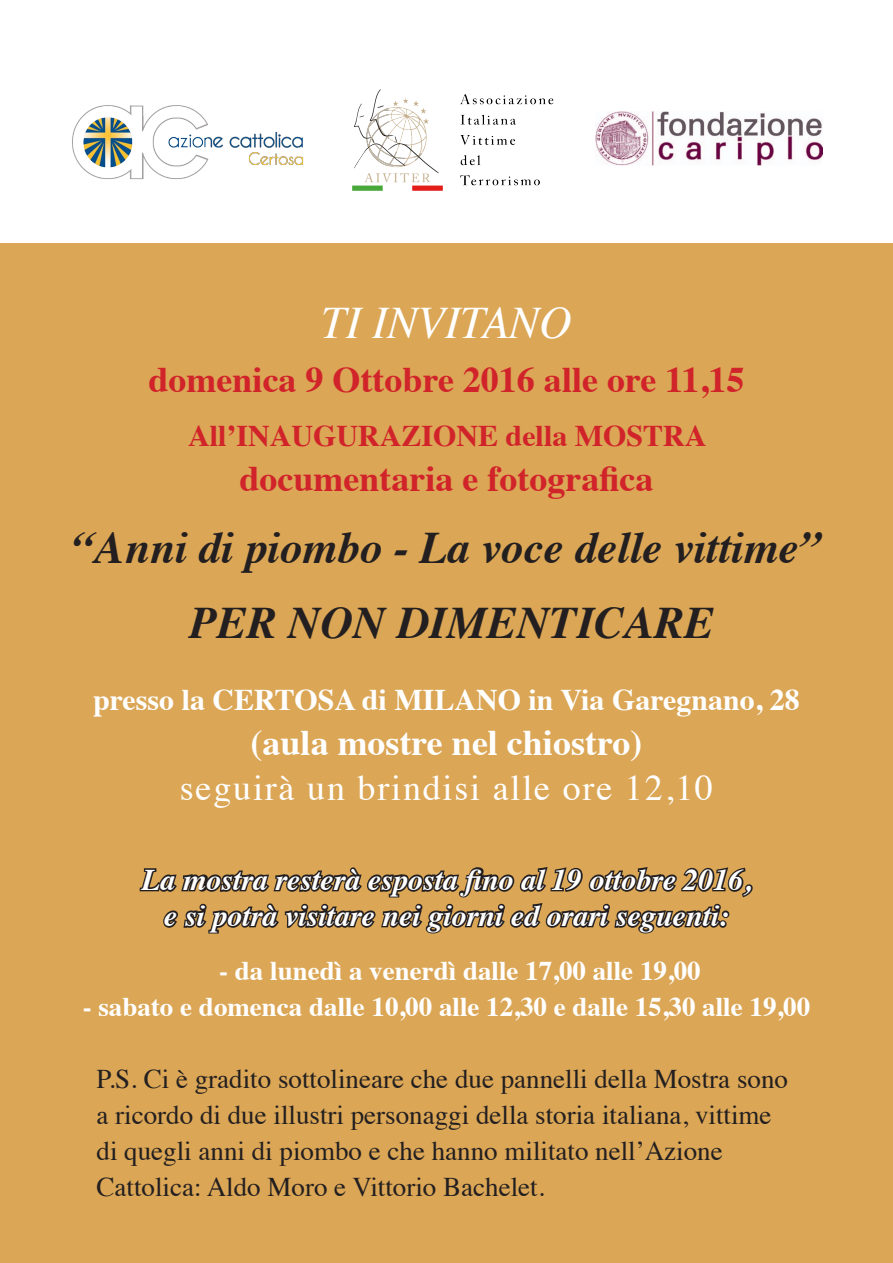
<style>
.page{position:relative;width:893px;height:1263px;background:#fff}
.page>*{position:absolute;margin:0;border:0;box-sizing:border-box;transform-origin:0 0}
.t1{font:italic 700 45px "Times";color:#231f20}
.t2{font:italic 45px "Times";color:#fff}
.t3{font:700 36px "Times";color:#d1232a}
.t4{font:36px "Times";letter-spacing:.05em;color:#fff}
.t5{font:700 36px "Times";color:#fff}
.t6{font:italic 700 30px "Times";color:#fff}
.t7{font:700 30px "Times";color:#fff}
.t8{font:700 30px "Times";color:#d1232a}
.t9{font:27px "Times";color:#231f20}
.t10{font:700 27px "Times";color:#fff}
</style>
<div class="page">
<div style="left:0;top:242px;width:893px;height:1021px;background:#dba655"></div>
<div style="left:0;top:0;width:893px;height:243px;background:#fff"></div>
<svg style="left:139px;top:867px;width:614px;height:67px"></svg>
<img style="left:72px;top:105px;width:232px;height:75px">
<img style="left:352px;top:89px;width:202px;height:102px">
<img style="left:595px;top:112px;width:227px;height:53px">
<p class="t2" style="left:321px;top:283px;width:252px">TI INVITANO</p>
<p class="t3" style="left:149px;top:345px;width:597px">domenica 9 Ottobre 2016 alle ore 11,15</p>
<p class="t8" style="left:188px;top:407px;width:520px">All’INAUGURAZIONE della MOSTRA</p>
<p class="t3" style="left:240px;top:444px;width:415px">documentaria e fotografica</p>
<p class="t1" style="left:72px;top:505px;width:750px">“Anni di piombo - La voce delle vittime”</p>
<p class="t1" style="left:190px;top:580px;width:527px">PER NON DIMENTICARE</p>
<p class="t7" style="left:93px;top:671px;width:708px">presso la CERTOSA di MILANO in Via Garegnano, 28</p>
<p class="t5" style="left:251px;top:708px;width:393px">(aula mostre nel chiostro)</p>
<p class="t4" style="left:180px;top:754px;width:535px">seguirà un brindisi alle ore 12,10</p>
<p class="t6" style="left:142px;top:851px;width:611px">La mostra resterà esposta fino al 19 ottobre 2016,</p>
<p class="t6" style="left:164px;top:887px;width:567px">e si potrà visitare nei giorni ed orari seguenti:</p>
<p class="t10" style="left:219px;top:945px;width:483px">- da lunedì a venerdì dalle 17,00 alle 19,00</p>
<p class="t10" style="left:83px;top:981px;width:729px">- sabato e domenca dalle 10,00 alle 12,30 e dalle 15,30 alle 19,00</p>
<p class="t9" style="left:97px;top:1053px;width:693px">P.S. Ci è gradito sottolineare che due pannelli della Mostra sono</p>
<p class="t9" style="left:97px;top:1089px;width:676px">a ricordo di due illustri personaggi della storia italiana, vittime</p>
<p class="t9" style="left:97px;top:1125px;width:628px">di quegli anni di piombo e che hanno militato nell’Azione</p>
<p class="t9" style="left:97px;top:1161px;width:449px">Cattolica: Aldo Moro e Vittorio Bachelet.</p>
</div>
